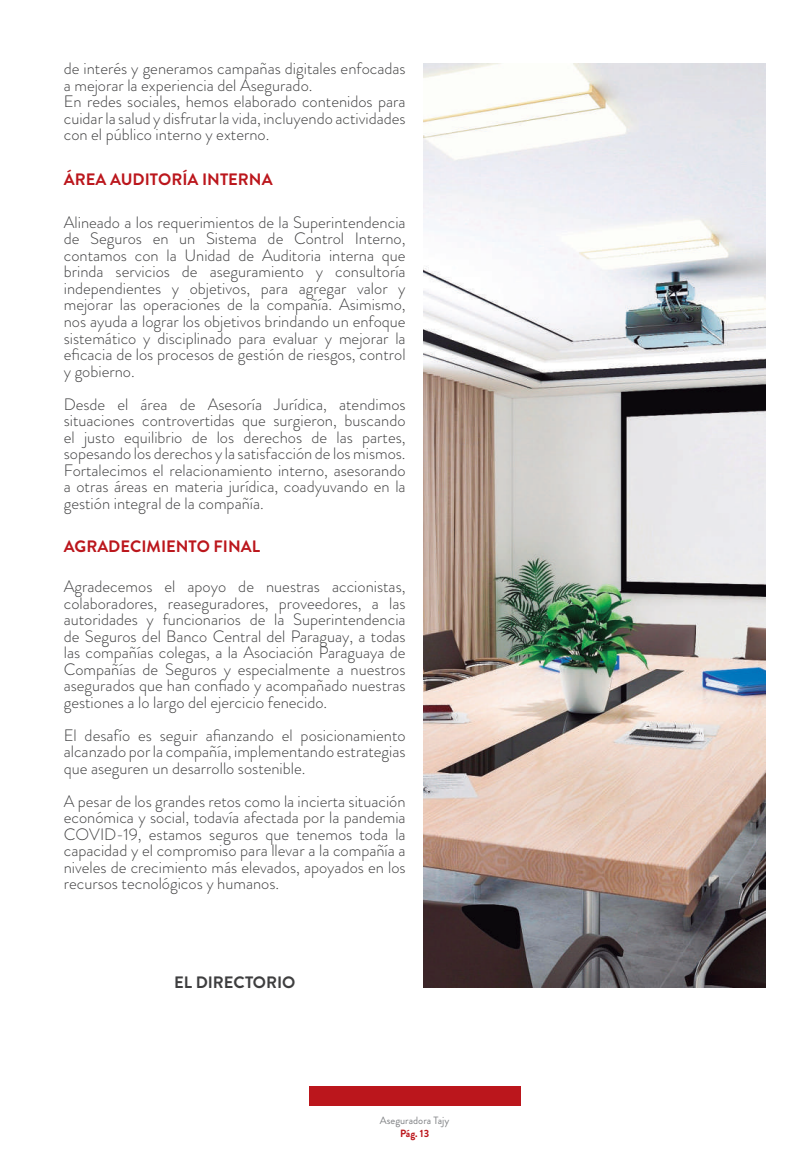
<style>
.page{position:relative;width:808px;height:1170px;background:#fff}
.page>*{position:absolute;margin:0;border:0;box-sizing:border-box;transform-origin:0 0}
.t1{font:300 16.5px/16.5px "Brandon Grotesque";color:#3e3e3f;text-align:justify}
.t2{font:700 16.5px "Brandon Grotesque";color:#bb161c}
.t3{font:700 16.5px "Brandon Grotesque";letter-spacing:-.005em;color:#3e3e3f}
.t4{font:10.5px "Brandon Grotesque";color:#808285}
.t5{font:700 10.5px "Brandon Grotesque";color:#bb161c}
</style>
<div class="page">
<div style="left:309px;top:1086px;width:211px;height:20px;background:#bb161c"></div>
<img style="left:424px;top:64px;width:341px;height:922px">
<p class="t1" style="left:64px;top:60px;width:343px;text-align:left">de interés y generamos campañas digitales enfocadas a mejorar la experiencia del Asegurado.<br>En redes sociales, hemos elaborado contenidos para cuidar la salud y disfrutar la vida, incluyendo actividades con el público interno y externo.</p>
<p class="t2" style="left:64px;top:168px;width:210px">ÁREA AUDITORÍA INTERNA</p>
<p class="t1" style="left:64px;top:214px;width:343px">Alineado a los requerimientos de la Superintendencia de Seguros en un Sistema de Control Interno, contamos con la Unidad de Auditoria interna que brinda servicios de aseguramiento y consultoría independientes y objetivos, para agregar valor y mejorar las operaciones de la compañía. Asimismo, nos ayuda a lograr los objetivos brindando un enfoque sistemático y disciplinado para evaluar y mejorar la eficacia de los procesos de gestión de riesgos, control y gobierno.</p>
<p class="t1" style="left:64px;top:395px;width:343px">Desde el área de Asesoría Jurídica, atendimos situaciones controvertidas que surgieron, buscando el justo equilibrio de los derechos de las partes, sopesando los derechos y la satisfacción de los mismos.<br>Fortalecimos el relacionamiento interno, asesorando a otras áreas en materia jurídica, coadyuvando en la gestión integral de la compañía.</p>
<p class="t2" style="left:64px;top:535px;width:198px">AGRADECIMIENTO FINAL</p>
<p class="t1" style="left:64px;top:578px;width:343px">Agradecemos el apoyo de nuestras accionistas, colaboradores, reaseguradores, proveedores, a las autoridades y funcionarios de la Superintendencia de Seguros del Banco Central del Paraguay, a todas las compañías colegas, a la Asociación Paraguaya de Compañías de Seguros y especialmente a nuestros asegurados que han confiado y acompañado nuestras gestiones a lo largo del ejercicio fenecido.</p>
<p class="t1" style="left:64px;top:726px;width:343px">El desafío es seguir afianzando el posicionamiento alcanzado por la compañía, implementando estrategias que aseguren un desarrollo sostenible.</p>
<p class="t1" style="left:64px;top:792px;width:343px">A pesar de los grandes retos como la incierta situación económica y social, todavía afectada por la pandemia COVID-19, estamos seguros que tenemos toda la capacidad y el compromiso para llevar a la compañía a niveles de crecimiento más elevados, apoyados en los recursos tecnológicos y humanos.</p>
<p class="t3" style="left:174px;top:971px;width:123px">EL DIRECTORIO</p>
<p class="t4" style="left:380px;top:1113px;width:71px">Aseguradora Tajy</p>
<p class="t5" style="left:400px;top:1125px;width:31px">Pág. 13</p>
</div>
